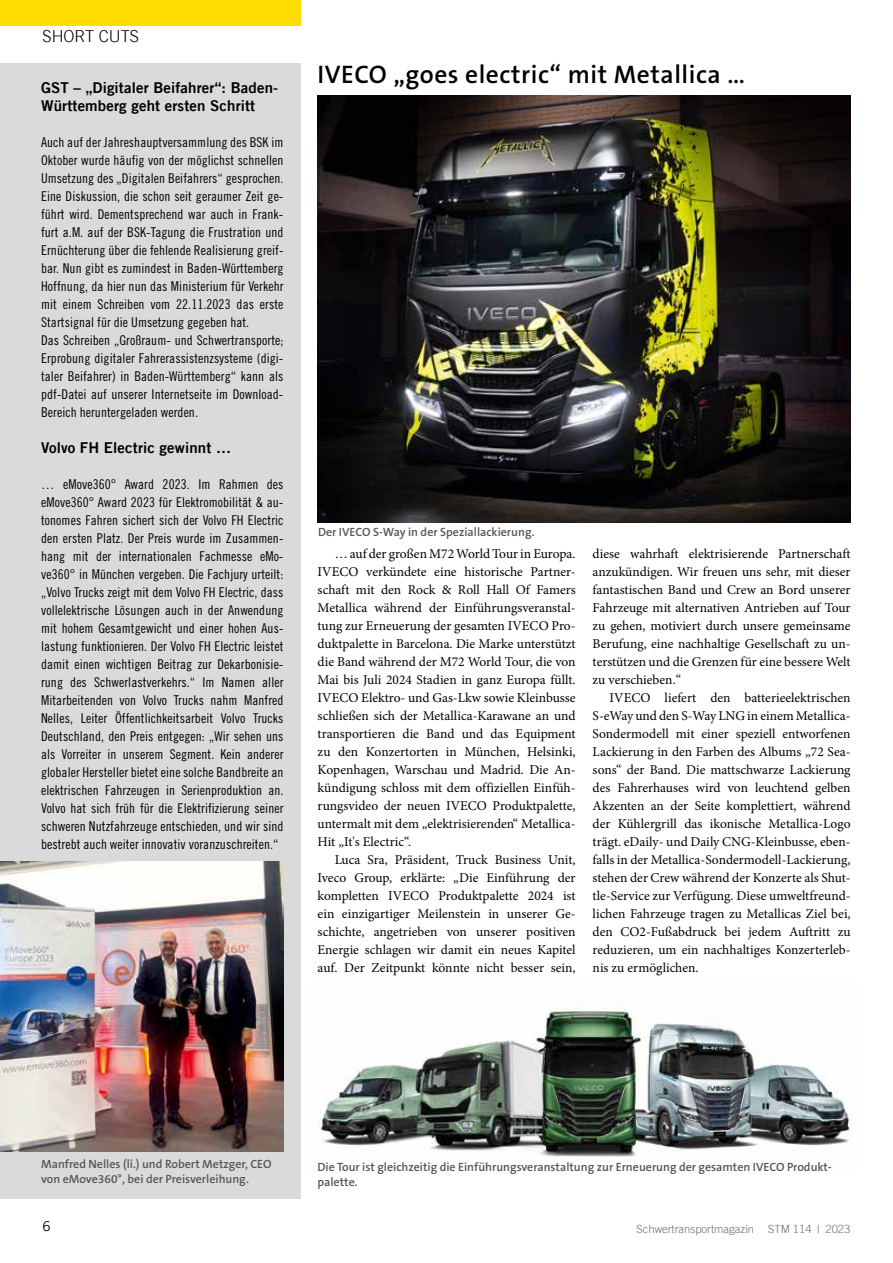
<style>
.page{position:relative;width:893px;height:1263px;background:#fff}
.page>*{position:absolute;margin:0;border:0;box-sizing:border-box;transform-origin:0 0}
.t1{font:600 25.5px "The Sans B W6";letter-spacing:.02em;color:#000}
.t2{font:300 16.5px "Trade Gothic LT";color:#000}
.t3{font:15px/18px "Trade Gothic LT Bold Two";letter-spacing:.01em;color:#000}
.t4{font:13.5px/18px "Minion Pro";color:#000;text-align:justify}
.t5{font:13.5px/18px "Trade Gothic LT Std Cn 18";letter-spacing:.005em;color:#000}
.t6{font:13.5px "Trade Gothic LT";color:#000}
.t7{font:600 12px/15px "The Sans B W6";color:#565655}
.t8{font:300 11.25px "Trade Gothic LT";color:#6e6e6e}
</style>
<div class="page">
<div style="left:0;top:0;width:300px;height:26px;background:#fd0"></div>
<div style="left:0;top:64px;width:300px;height:1135px;background:#d9dada"></div>
<img style="left:317px;top:96px;width:533px;height:427px">
<img style="left:0;top:862px;width:284px;height:289px">
<img style="left:317px;top:1007px;width:534px;height:150px">
<p class="t2" style="left:43px;top:26px;width:98px">SHORT CUTS</p>
<p class="t3" style="left:41px;top:78px;width:239px">GST – „Digitaler Beifahrer“: Baden-<br>Württemberg geht ersten Schritt</p>
<p class="t5" style="left:41px;top:133px;width:244px">Auch auf der Jahreshauptversammlung des BSK im Oktober wurde häufig von der möglichst schnellen Umsetzung des „Digitalen Beifahrers“ gesprochen.<br>Eine Diskussion, die schon seit geraumer Zeit ge&shy;führt wird. Dementsprechend war auch in Frank&shy;furt a.M. auf der BSK-Tagung die Frustration und Ernüchterung über die fehlende Realisierung greif&shy;bar. Nun gibt es zumindest in Baden-Württemberg Hoffnung, da hier nun das Ministerium für Verkehr mit einem Schreiben vom 22.11.2023 das erste Startsignal für die Umsetzung gegeben hat.<br>Das Schreiben „Großraum- und Schwertransporte; Erprobung digitaler Fahrerassistenzsysteme (digi&shy;taler Beifahrer) in Baden-Württemberg“ kann als pdf-Datei auf unserer Internetseite im Download-Bereich heruntergeladen werden.</p>
<p class="t3" style="left:41px;top:438px;width:191px">Volvo FH Electric gewinnt …</p>
<p class="t5" style="left:41px;top:475px;width:244px;text-align:justify">… eMove360° Award 2023. Im Rahmen des eMove360° Award 2023 für Elektromobilität &amp; au&shy;tonomes Fahren sichert sich der Volvo FH Electric den ersten Platz. Der Preis wurde im Zusammen&shy;hang mit der internationalen Fachmesse eMo&shy;ve360° in München vergeben. Die Fachjury urteilt: „Volvo Trucks zeigt mit dem Volvo FH Electric, dass vollelektrische Lösungen auch in der Anwendung mit hohem Gesamtgewicht und einer hohen Aus&shy;lastung funktionieren. Der Volvo FH Electric leistet damit einen wichtigen Beitrag zur Dekarbonisie&shy;rung des Schwerlastverkehrs.“ Im Namen aller Mitarbeitenden von Volvo Trucks nahm Manfred Nelles, Leiter Öffentlichkeitsarbeit Volvo Trucks Deutschland, den Preis entgegen: „Wir sehen uns als Vorreiter in unserem Segment. Kein anderer globaler Hersteller bietet eine solche Bandbreite an elektrischen Fahrzeugen in Serienproduktion an.<br>Volvo hat sich früh für die Elektrifizierung seiner schweren Nutzfahrzeuge entschieden, und wir sind bestrebt auch weiter innovativ voranzuschreiten.“</p>
<h1 class="t1" style="left:317px;top:58px;width:429px">IVECO „goes electric“ mit Metallica …</h1>
<p class="t7" style="left:318px;top:524px;width:218px">Der IVECO S-Way in der Speziallackierung.</p>
<p class="t4" style="left:318px;top:545px;width:259px;text-indent:17px">… auf der großen M72 World Tour in Europa.<br>IVECO verkündete eine historische Partner&shy;schaft mit den Rock &amp; Roll Hall Of Famers Metallica während der Einführungsveranstal&shy;tung zur Erneuerung der gesamten IVECO Pro&shy;duktpalette in Barcelona. Die Marke unterstützt die Band während der M72 World Tour, die von Mai bis Juli 2024 Stadien in ganz Europa füllt.<br>IVECO Elektro- und Gas-Lkw sowie Kleinbusse schließen sich der Metallica-Karawane an und transportieren die Band und das Equipment zu den Konzertorten in München, Helsinki, Kopenhagen, Warschau und Madrid. Die An&shy;kündigung schloss mit dem offiziellen Einfüh&shy;rungsvideo der neuen IVECO Produktpalette, untermalt mit dem „elektrisierenden“ Metallica-Hit „It's Electric“.</p>
<p class="t4" style="left:318px;top:851px;width:259px;text-indent:17px">Luca Sra, Präsident, Truck Business Unit, Iveco Group, erklärte: „Die Einführung der kompletten IVECO Produktpalette 2024 ist ein einzigartiger Meilenstein in unserer Ge&shy;schichte, angetrieben von unserer positiven Energie schlagen wir damit ein neues Kapitel auf. Der Zeitpunkt könnte nicht besser sein,</p>
<p class="t4" style="left:593px;top:545px;width:259px">diese wahrhaft elektrisierende Partnerschaft anzukündigen. Wir freuen uns sehr, mit dieser fantastischen Band und Crew an Bord unserer Fahrzeuge mit alternativen Antrieben auf Tour zu gehen, motiviert durch unsere gemeinsame Berufung, eine nachhaltige Gesellschaft zu un&shy;terstützen und die Grenzen für eine bessere Welt zu verschieben.“</p>
<p class="t4" style="left:593px;top:689px;width:259px;text-indent:17px">IVECO liefert den batterieelektrischen S-eWay und den S-Way LNG in einem Metallica-Sondermodell mit einer speziell entworfenen Lackierung in den Farben des Albums „72 Sea&shy;sons“ der Band. Die mattschwarze Lackierung des Fahrerhauses wird von leuchtend gelben Akzenten an der Seite komplettiert, während der Kühlergrill das ikonische Metallica-Logo trägt. eDaily- und Daily CNG-Kleinbusse, eben&shy;falls in der Metallica-Sondermodell-Lackierung, stehen der Crew während der Konzerte als Shut&shy;tle-Service zur Verfügung. Diese umweltfreund&shy;lichen Fahrzeuge tragen zu Metallicas Ziel bei, den CO2-Fußabdruck bei jedem Auftritt zu reduzieren, um ein nachhaltiges Konzerterleb&shy;nis zu ermöglichen.</p>
<p class="t7" style="left:41px;top:1156px;width:232px">Manfred Nelles (li.) und Robert Metzger, CEO von eMove360°, bei der Preisverleihung.</p>
<p class="t7" style="left:317px;top:1159px;width:516px">Die Tour ist gleichzeitig die Einführungsveranstaltung zur Erneuerung der gesamten IVECO Produkt&shy;palette.</p>
<p class="t6" style="left:43px;top:1218px;width:10px">6</p>
<p class="t8" style="left:637px;top:1222px;width:119px">Schwertransportmagazin</p>
<p class="t8" style="left:768px;top:1222px;width:84px">STM 114 | 2023</p>
</div>
